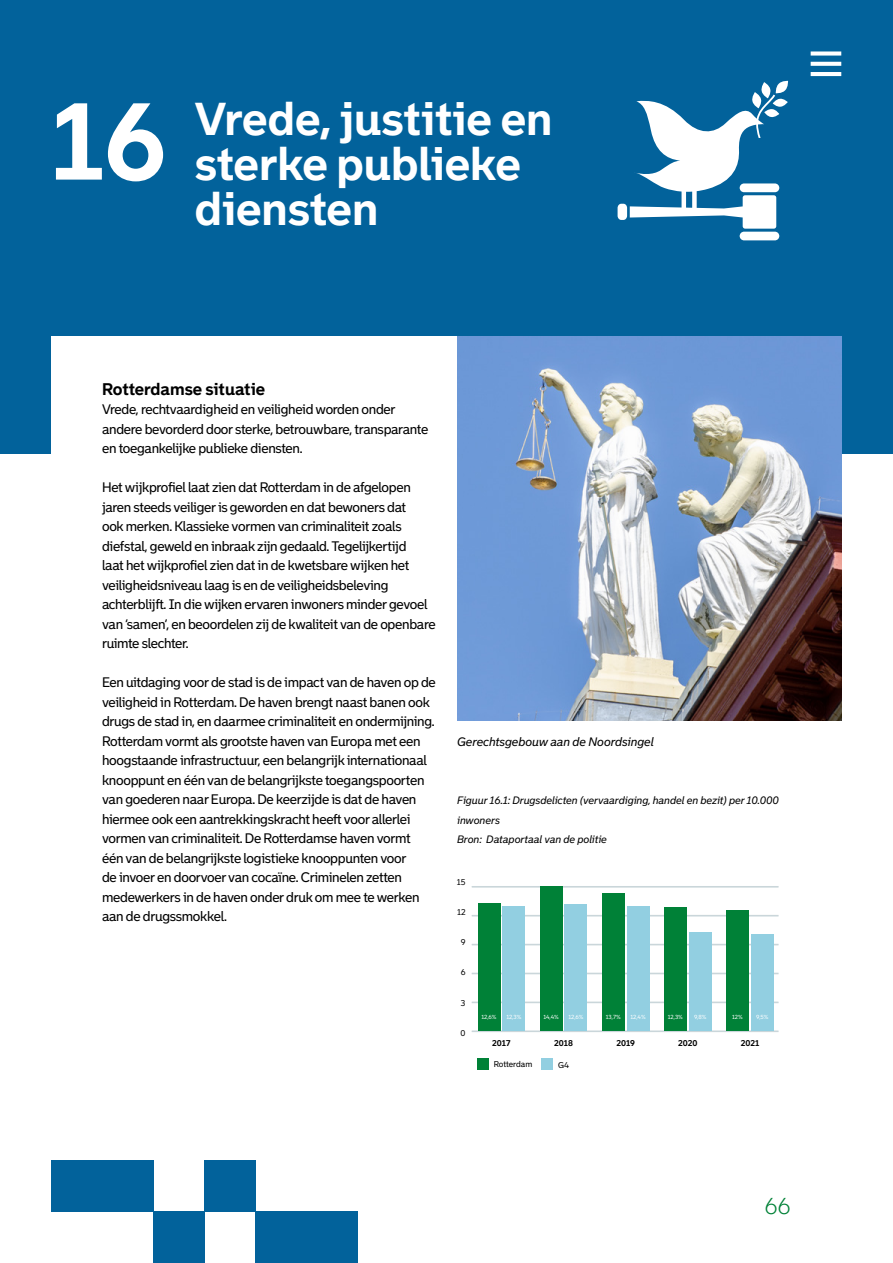
<style>
.page{position:relative;width:893px;height:1263px;background:#fff}
.page>*{position:absolute;margin:0;border:0;box-sizing:border-box;transform-origin:0 0}
.H1_Rotterdam_SDG_tit{font:700 106.5px "Bolder";color:#fff}
.H1_Rotterdam_SDG_tit-2{font:700 45px/45px "Bolder";color:#fff}
.t1{font:300 22.5px "Bolder";color:#008137}
.H2_Rotterdam_Subtite{font:700 16.5px "Bolder";color:#000}
.P_Rotterdam_Platte_t{font:13.5px/19.5px "Bolder";letter-spacing:-.02em;color:#000}
.P_Rotterdam_Bijschri{font:italic 12px "Bolder";color:#000}
.P_Rotterdam_Platte_t-2{font:italic 10.5px/19.5px "Bolder";color:#000}
.t2{font:700 8.25px "Bolder";color:#000}
.t3{font:8.25px "Bolder";color:#000}
.t4{font:5.7px "Bolder";color:#fff}
</style>
<div class="page">
<div style="left:0;top:0;width:893px;height:453px;background:#02629b"></div>
<div style="left:51px;top:336px;width:791px;height:839px;background:#fff"></div>
<img style="left:457px;top:336px;width:385px;height:385px">
<hr style="left:472px;top:1001px;width:306px;height:2px;background:#cad6da">
<hr style="left:472px;top:1030px;width:306px;height:2px;background:#cad6da">
<hr style="left:472px;top:973px;width:306px;height:1px;background:#cad6da">
<hr style="left:472px;top:944px;width:306px;height:1px;background:#cad6da">
<hr style="left:472px;top:915px;width:306px;height:1px;background:#cad6da">
<hr style="left:472px;top:886px;width:306px;height:1px;background:#cad6da">
<div style="left:503px;top:906px;width:22px;height:124px;background:#92cfe1"></div>
<div style="left:565px;top:904px;width:22px;height:126px;background:#92cfe1"></div>
<div style="left:627px;top:906px;width:22px;height:124px;background:#92cfe1"></div>
<div style="left:689px;top:932px;width:22px;height:98px;background:#92cfe1"></div>
<div style="left:751px;top:934px;width:22px;height:96px;background:#92cfe1"></div>
<div style="left:478px;top:903px;width:22px;height:127px;background:#008137"></div>
<div style="left:540px;top:886px;width:22px;height:144px;background:#008137"></div>
<div style="left:602px;top:893px;width:22px;height:137px;background:#008137"></div>
<div style="left:664px;top:907px;width:23px;height:123px;background:#008137"></div>
<div style="left:726px;top:910px;width:23px;height:120px;background:#008137"></div>
<div style="left:477px;top:1058px;width:12px;height:12px;background:#008137"></div>
<div style="left:541px;top:1058px;width:12px;height:12px;background:#92cfe1"></div>
<div style="left:740px;top:232px;width:39px;height:8px;background:#fff;border-radius:4px"></div>
<svg style="left:630px;top:80px;width:158px;height:149px"></svg>
<div style="left:618px;top:204px;width:9px;height:16px;background:#fff;border-radius:4px"></div>
<div style="left:306px;top:1212px;width:51px;height:51px;background:#02629b"></div>
<div style="left:255px;top:1212px;width:51px;height:51px;background:#02629b"></div>
<div style="left:204px;top:1161px;width:51px;height:51px;background:#02629b"></div>
<div style="left:102px;top:1161px;width:51px;height:51px;background:#02629b"></div>
<div style="left:51px;top:1161px;width:51px;height:51px;background:#02629b"></div>
<div style="left:153px;top:1212px;width:51px;height:51px;background:#02629b"></div>
<div style="left:811px;top:51px;width:30px;height:5px;background:#fff"></div>
<svg style="left:811px;top:62px;width:30px;height:4px"></svg>
<hr style="left:811px;top:72px;width:30px;height:4px;background:#fff">
<h1 class="H1_Rotterdam_SDG_tit" style="left:50px;top:75px;width:118px">16</h1>
<h1 class="H1_Rotterdam_SDG_tit-2" style="left:195px;top:96px;width:359px">Vrede, justitie en sterke publieke diensten</h1>
<h2 class="H2_Rotterdam_Subtite" style="left:102px;top:378px;width:165px">Rotterdamse situatie</h2>
<p class="P_Rotterdam_Platte_t" style="left:102px;top:399px;width:328px">Vrede, rechtvaardigheid en veiligheid worden onder andere bevorderd door sterke, betrouwbare, transparante en toegankelijke publieke diensten.</p>
<p class="P_Rotterdam_Platte_t" style="left:102px;top:477px;width:335px">Het wijkprofiel laat zien dat Rotterdam in de afgelopen jaren steeds veiliger is geworden en dat bewoners dat<br>ook merken. Klassieke vormen van criminaliteit zoals diefstal, geweld en inbraak zijn gedaald. Tegelijkertijd<br>laat het wijkprofiel zien dat in de kwetsbare wijken het veiligheidsniveau laag is en de veiligheidsbeleving achterblijft. In die wijken ervaren inwoners minder gevoel van ‘samen’, en beoordelen zij de kwaliteit van de openbare ruimte slechter.</p>
<p class="P_Rotterdam_Platte_t" style="left:102px;top:672px;width:335px">Een uitdaging voor de stad is de impact van de haven op de veiligheid in Rotterdam. De haven brengt naast banen ook drugs de stad in, en daarmee criminaliteit en ondermijning.<br>Rotterdam vormt als grootste haven van Europa met een hoogstaande infrastructuur, een belangrijk internationaal knooppunt en één van de belangrijkste toegangspoorten van goederen naar Europa. De keerzijde is dat de haven hiermee ook een aantrekkingskracht heeft voor allerlei vormen van criminaliteit. De Rotterdamse haven vormt<br>één van de belangrijkste logistieke knooppunten voor<br>de invoer en doorvoer van cocaïne. Criminelen zetten medewerkers in de haven onder druk om mee te werken aan de drugssmokkel.</p>
<p class="P_Rotterdam_Bijschri" style="left:457px;top:734px;width:198px">Gerechtsgebouw aan de Noordsingel</p>
<p class="P_Rotterdam_Platte_t-2" style="left:457px;top:790px;width:323px">Figuur 16.1: Drugsdelicten (vervaardiging, handel en bezit) per 10.000 inwoners<br>Bron: Dataportaal van de politie</p>
<p class="t3" style="left:457px;top:877px;width:10px">15</p>
<p class="t3" style="left:457px;top:907px;width:10px">12</p>
<p class="t3" style="left:461px;top:937px;width:6px">9</p>
<p class="t3" style="left:461px;top:967px;width:6px">6</p>
<p class="t3" style="left:461px;top:998px;width:6px">3</p>
<p class="t3" style="left:460px;top:1028px;width:7px">0</p>
<p class="t4" style="left:481px;top:1013px;width:17px">12,6%</p>
<p class="t4" style="left:506px;top:1013px;width:17px">12,3%</p>
<p class="t4" style="left:543px;top:1013px;width:17px">14,4%</p>
<p class="t4" style="left:568px;top:1013px;width:17px">12,6%</p>
<p class="t4" style="left:606px;top:1013px;width:16px">13,7%</p>
<p class="t4" style="left:630px;top:1013px;width:17px">12,4%</p>
<p class="t4" style="left:668px;top:1013px;width:17px">12,3%</p>
<p class="t4" style="left:694px;top:1013px;width:14px">9,8%</p>
<p class="t4" style="left:732px;top:1013px;width:12px">12%</p>
<p class="t4" style="left:756px;top:1013px;width:14px">9,5%</p>
<p class="t2" style="left:492px;top:1038px;width:20px">2017</p>
<p class="t2" style="left:554px;top:1038px;width:20px">2018</p>
<p class="t2" style="left:616px;top:1038px;width:20px">2019</p>
<p class="t2" style="left:678px;top:1038px;width:21px">2020</p>
<p class="t2" style="left:741px;top:1038px;width:20px">2021</p>
<p class="t3" style="left:494px;top:1059px;width:40px">Rotterdam</p>
<p class="t3" style="left:558px;top:1060px;width:12px">G4</p>
<h3 class="t1" style="left:764px;top:1192px;width:28px">66</h3>
</div>
